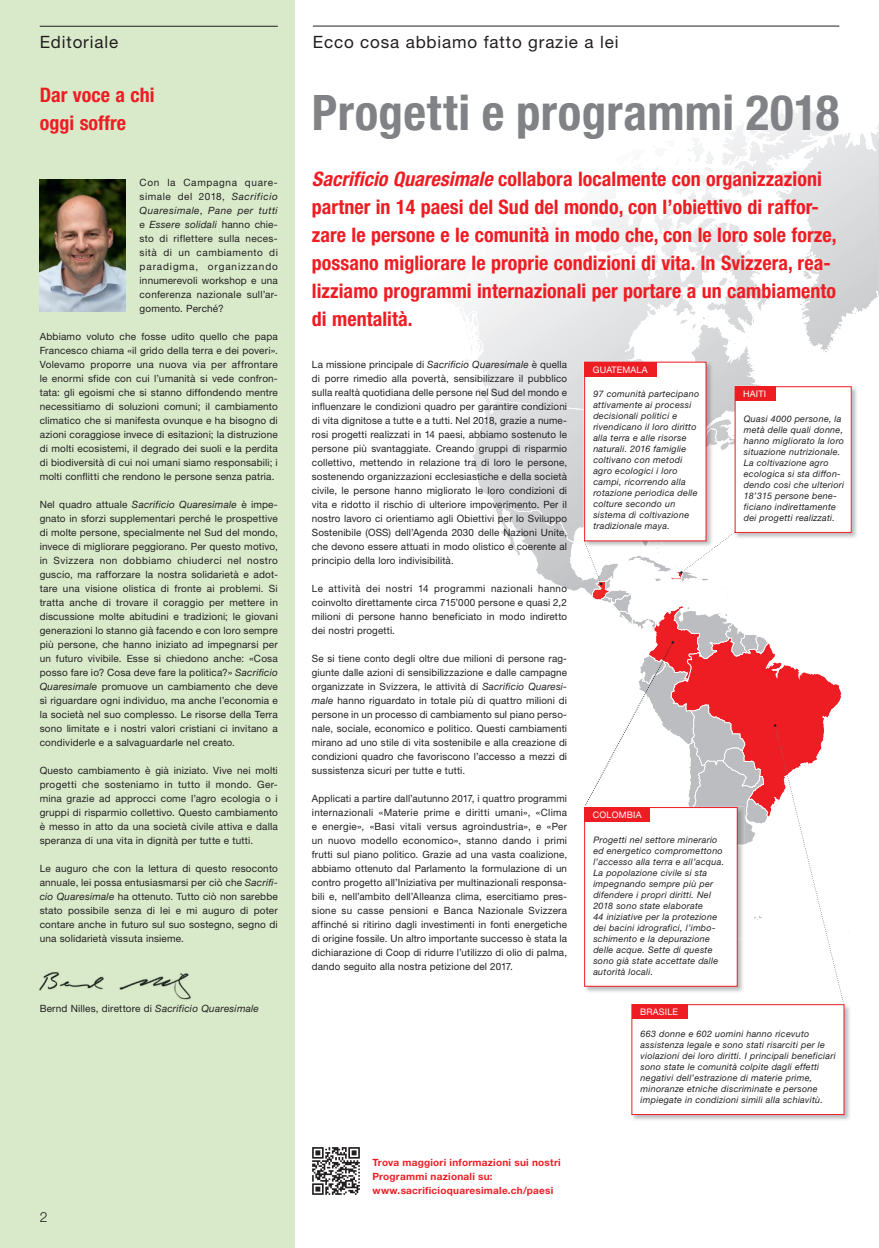
<style>
.page{position:relative;width:879px;height:1248px;background:#fff}
.page>*{position:absolute;margin:0;border:0;box-sizing:border-box;transform-origin:0 0}
.t1{font:700 condensed 49px "Helvetica Neue LT Std";letter-spacing:.01em;color:#808285}
.t2{font:700 condensed 20px/28px "Helvetica Neue LT Std";letter-spacing:.005em;color:#ee1d23}
.t3{font:17px "Helvetica Neue LT Std";letter-spacing:.05em;color:#231f20}
.t4{font:300 14px "Helvetica Neue LT Std";color:#231f20}
.t5{font:10px/14px "Helvetica Neue LT Std";letter-spacing:.015em;color:#231f20;text-align:justify}
.t6{font:700 10px/14px "Helvetica Neue LT Std";letter-spacing:.025em;color:#ee1d23}
.t7{font:italic 9px/11px "Helvetica Neue LT Std";letter-spacing:.03em;color:#231f20}
.t8{font:9px "Helvetica Neue LT Std";letter-spacing:.02em;color:#fff}
.s1{font-style:italic}
</style>
<div class="page">
<svg style="left:609px;top:208px;width:79px;height:69px"></svg>
<svg style="left:732px;top:107px;width:147px;height:190px"></svg>
<div style="left:0;top:0;width:295px;height:1247px;background:#d9eaca"></div>
<hr style="left:313px;top:26px;width:526px;height:1px;background:#231f20">
<img style="left:631px;top:1005px;width:219px;height:115px">
<div style="left:632px;top:1004px;width:212px;height:110px;background:#fff"></div>
<div style="left:631px;top:1004px;width:56px;height:15px;background:#ee1d23"></div>
<svg style="left:312px;top:1147px;width:48px;height:47px"></svg>
<img style="left:851px;top:386px;width:6px;height:152px">
<svg style="left:465px;top:323px;width:386px;height:682px"></svg>
<div style="left:584px;top:362px;width:122px;height:179px;background:#fff"></div>
<div style="left:584px;top:362px;width:122px;height:179px;border:1px solid #ee1d23"></div>
<div style="left:584px;top:362px;width:72px;height:15px;background:#ee1d23"></div>
<hr style="left:40px;top:26px;width:238px;height:1px;background:#231f20">
<img style="left:40px;top:971px;width:151px;height:29px">
<img style="left:40px;top:180px;width:85px;height:132px">
<h3 class="t3" style="left:40px;top:32px;width:80px">Editoriale</h3>
<h2 class="t2" style="left:40px;top:80px;width:117px">Dar voce a chi oggi soffre</h2>
<p class="t5" style="left:140px;top:175px;width:140px">Con la Campagna quare&shy;simale del 2018, <span class="s1">Sacrificio Quaresimale</span>, <span class="s1">Pane per tutti </span>e <span class="s1">Essere solidali</span> hanno chie&shy;sto di riflettere sulla neces&shy;sità di un cambiamento di paradigma, organizzando innumerevoli workshop e una conferenza nazionale sull’ar&shy;gomento. Perché?</p>
<p class="t5" style="left:40px;top:329px;width:240px">Abbiamo voluto che fosse udito quello che papa Francesco chiama «il grido della terra e dei poveri».<br>Volevamo proporre una nuova via per affrontare le enormi sfide con cui l’umanità si vede confron&shy;tata: gli egoismi che si stanno diffondendo mentre necessitiamo di soluzioni comuni; il cambiamento climatico che si manifesta ovunque e ha bisogno di azioni coraggiose invece di esitazioni; la distruzione di molti ecosistemi, il degrado dei suoli e la perdita di biodiversità di cui noi umani siamo responsabili; i molti conflitti che rendono le persone senza patria.</p>
<p class="t5" style="left:40px;top:497px;width:240px">Nel quadro attuale <span class="s1">Sacrificio Quaresimale</span> è impe&shy;gnato in sforzi supplementari perché le prospettive di molte persone, specialmente nel Sud del mondo, invece di migliorare peggiorano. Per questo motivo, in Svizzera non dobbiamo chiuderci nel nostro guscio, ma rafforzare la nostra solidarietà e adot&shy;tare una visione olistica di fronte ai problemi. Si tratta anche di trovare il coraggio per mettere in discussione molte abitudini e tradizioni; le giovani generazioni lo stanno già facendo e con loro sempre più persone, che hanno iniziato ad impegnarsi per un futuro vivibile. Esse si chiedono anche: «Cosa posso fare io? Cosa deve fare la politica?» <span class="s1">Sacrificio Quaresimale</span> promuove un cambiamento che deve sì riguardare ogni individuo, ma anche l’economia e la società nel suo complesso. Le risorse della Terra sono limitate e i nostri valori cristiani ci invitano a condividerle e a salvaguardarle nel creato.</p>
<p class="t5" style="left:40px;top:763px;width:240px">Questo cambiamento è già iniziato. Vive nei molti progetti che sosteniamo in tutto il mondo. Ger&shy;mina grazie ad approcci come l’agro ecologia o i gruppi di risparmio collettivo. Questo cambiamento è messo in atto da una società civile attiva e dalla speranza di una vita in dignità per tutte e tutti.</p>
<p class="t5" style="left:40px;top:861px;width:240px">Le auguro che con la lettura di questo resoconto annuale, lei possa entusiasmarsi per ciò che <span class="s1">Sacrifi&shy;cio Quaresimale</span> ha ottenuto. Tutto ciò non sarebbe stato possibile senza di lei e mi auguro di poter contare anche in futuro sul suo sostegno, segno di una solidarietà vissuta insieme.</p>
<p class="t5" style="left:40px;top:1001px;width:221px">Bernd Nilles, direttore di <span class="s1">Sacrificio Quaresimale</span></p>
<h3 class="t4" style="left:40px;top:1208px;width:9px">2</h3>
<h3 class="t3" style="left:313px;top:31px;width:307px">Ecco cosa abbiamo fatto grazie a lei</h3>
<h1 class="t1" style="left:312px;top:83px;width:529px">Progetti e programmi 2018</h1>
<p class="t2" style="left:312px;top:164px;width:526px"><span class="s1">Sacrificio Quaresimale</span> collabora localmente con organizzazioni partner in 14 paesi del Sud del mondo, con l’obiettivo di raffor&shy;zare le persone e le comunità in modo che, con le loro sole forze, possano migliorare le proprie condizioni di vita. In Svizzera, rea&shy;lizziamo programmi internazionali per portare a un cambiamento di mentalità.</p>
<p class="t5" style="left:312px;top:357px;width:257px">La missione principale di <span class="s1">Sacrificio Quaresimale</span> è quella di porre rimedio alla povertà, sensibilizzare il pubblico sulla realtà quotidiana delle persone nel Sud del mondo e influenzare le condizioni quadro per garantire condizioni di vita dignitose a tutte e a tutti. Nel 2018, grazie a nume&shy;rosi progetti realizzati in 14 paesi, abbiamo sostenuto le persone più svantaggiate. Creando gruppi di risparmio collettivo, mettendo in relazione tra di loro le persone, sostenendo organizzazioni ecclesiastiche e della società civile, le persone hanno migliorato le loro condizioni di vita e ridotto il rischio di ulteriore impoverimento. Per il nostro lavoro ci orientiamo agli Obiettivi per lo Sviluppo Sostenibile (OSS) dell’Agenda 2030 delle Nazioni Unite, che devono essere attuati in modo olistico e coerente al principio della loro indivisibilità.</p>
<p class="t5" style="left:312px;top:581px;width:257px">Le attività dei nostri 14 programmi nazionali hanno coinvolto direttamente circa 715’000 persone e quasi 2,2 milioni di persone hanno beneficiato in modo indiretto dei nostri progetti.</p>
<p class="t5" style="left:312px;top:651px;width:257px">Se si tiene conto degli oltre due milioni di persone rag&shy;giunte dalle azioni di sensibilizzazione e dalle campagne organizzate in Svizzera, le attività di <span class="s1">Sacrificio Quaresi&shy;male</span> hanno riguardato in totale più di quattro milioni di persone in un processo di cambiamento sul piano perso&shy;nale, sociale, economico e politico. Questi cambiamenti mirano ad uno stile di vita sostenibile e alla creazione di condizioni quadro che favoriscono l’accesso a mezzi di sussistenza sicuri per tutte e tutti.</p>
<p class="t5" style="left:312px;top:791px;width:257px">Applicati a partire dall’autunno 2017, i quattro programmi internazionali «Materie prime e diritti umani», «Clima e energie», «Basi vitali versus agroindustria», e «Per un nuovo modello economico», stanno dando i primi frutti sul piano politico. Grazie ad una vasta coalizione, abbiamo ottenuto dal Parlamento la formulazione di un contro progetto all’Iniziativa per multinazionali responsa&shy;bili e, nell’ambito dell’Alleanza clima, esercitiamo pres&shy;sione su casse pensioni e Banca Nazionale Svizzera affinché si ritirino dagli investimenti in fonti energetiche di origine fossile. Un altro importante successo è stata la dichiarazione di Coop di ridurre l’utilizzo di olio di palma, dando seguito alla nostra petizione del 2017.</p>
<p class="t6" style="left:372px;top:1155px;width:190px">Trova maggiori informazioni sui nostri<br>Programmi nazionali su: www.sacrificioquaresimale.ch/paesi</p>
<p class="t8" style="left:593px;top:364px;width:56px">GUATEMALA</p>
<p class="t7" style="left:593px;top:388px;width:107px">97 comunità partecipano attivamente ai processi decisionali politici e rivendicano il loro diritto alla terra e alle risorse naturali. 2016 famiglie coltivano con metodi agro ecologici i loro campi, ricorrendo alla rotazione periodica delle colture secondo un sistema di coltivazione tradizionale maya.</p>
<p class="t8" style="left:743px;top:388px;width:24px">HAITI</p>
<p class="t7" style="left:744px;top:413px;width:102px">Quasi 4000 persone, la metà delle quali donne, hanno migliorato la loro situazione nutrizionale.<br>La coltivazione agro ecologica si sta diffon&shy;dendo così che ulteriori<br>18’315 persone bene&shy;ficiano indirettamente dei progetti realizzati.</p>
<p class="t8" style="left:593px;top:809px;width:50px">COLOMBIA</p>
<p class="t7" style="left:593px;top:833px;width:132px">Progetti nel settore minerario ed energetico compromettono l’accesso alla terra e all’acqua.<br>La popolazione civile si sta impegnando sempre più per difendere i propri diritti. Nel<br>2018 sono state elaborate<br>44 iniziative per la protezione dei bacini idrografici, l’imbo&shy;schimento e la depurazione delle acque. Sette di queste sono già state accettate dalle autorità locali.</p>
<p class="t8" style="left:640px;top:1006px;width:39px">BRASILE</p>
<p class="t7" style="left:640px;top:1027px;width:197px">663 donne e 602 uomini hanno ricevuto assistenza legale e sono stati risarciti per le violazioni dei loro diritti. I principali beneficiari sono state le comunità colpite dagli effetti negativi dell’estrazione di materie prime, minoranze etniche discriminate e persone impiegate in condizioni simili alla schiavitù.</p>
</div>
